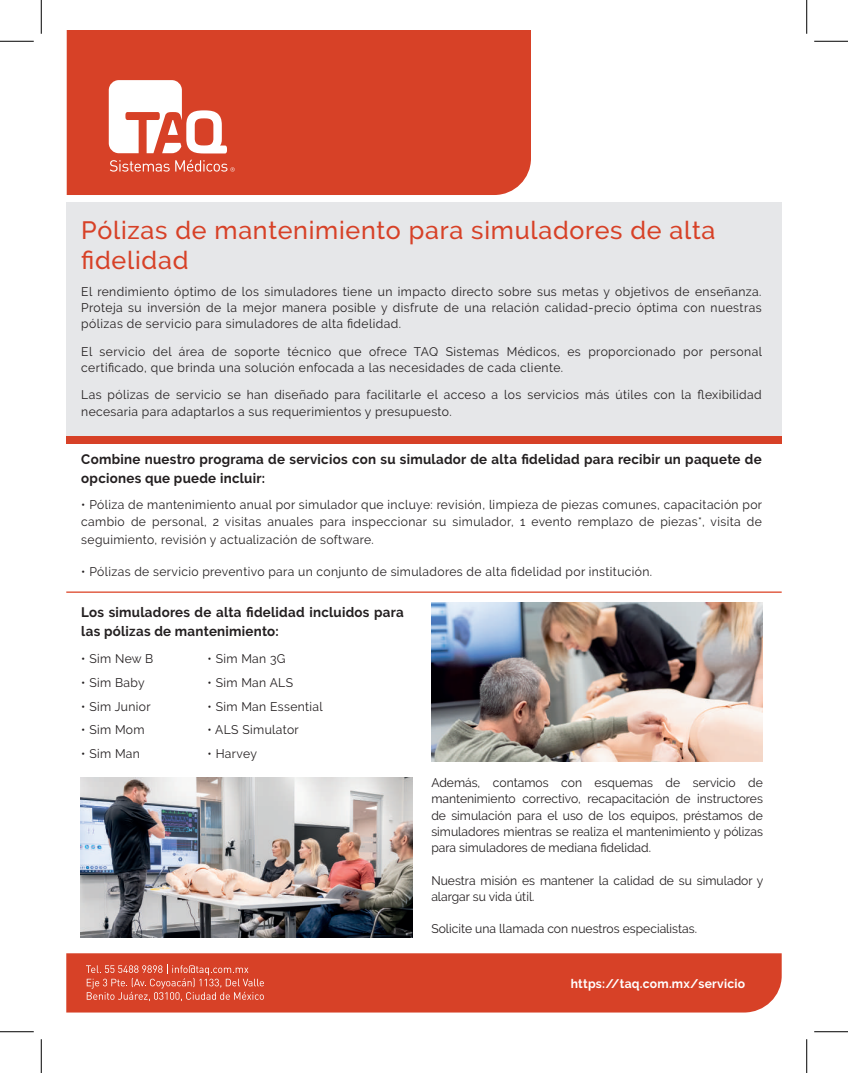
<style>
.page{position:relative;width:848px;height:1073px;background:#fff}
.page>*{position:absolute;margin:0;border:0;box-sizing:border-box;transform-origin:0 0}
.t1{font:500 25px/30px "Raleway";letter-spacing:.03em;color:#d74127}
.t2{font:700 13.75px/18.8px "Raleway";letter-spacing:.02em;color:#231f20}
.t3{font:12.5px/16.2px "Raleway";letter-spacing:.03em;color:#231f20;text-align:justify}
.t4{font:12.5px/16.2px "Raleway";color:#231f20}
.t5{font:700 12.5px "Raleway";letter-spacing:.02em;color:#fff}
</style>
<div class="page">
<div style="left:67px;top:31px;width:464px;height:164px;background:#d74127"></div>
<svg style="left:109px;top:80px;width:118px;height:73px"></svg>
<svg style="left:110px;top:160px;width:125px;height:12px"></svg>
<div style="left:66px;top:202px;width:715px;height:237px;background:#e6e7e9"></div>
<div style="left:66px;top:436px;width:715px;height:7px;background:#d74127"></div>
<hr style="left:66px;top:591px;width:715px;height:1px;background:#db4022">
<img style="left:81px;top:777px;width:331px;height:160px">
<img style="left:431px;top:602px;width:331px;height:160px">
<div style="left:66px;top:953px;width:715px;height:59px;background:#d74127"></div>
<svg style="left:86px;top:964px;width:178px;height:37px"></svg>
<hr style="left:0;top:41px;width:34px;height:1px;background:#000">
<hr style="left:814px;top:41px;width:34px;height:1px;background:#000">
<hr style="left:0;top:1031px;width:34px;height:1px;background:#000">
<hr style="left:814px;top:1031px;width:34px;height:1px;background:#000">
<hr style="left:41px;top:0;width:1px;height:34px;background:#000">
<hr style="left:41px;top:1039px;width:1px;height:33px;background:#000">
<hr style="left:806px;top:0;width:1px;height:34px;background:#000">
<hr style="left:806px;top:1039px;width:1px;height:33px;background:#000">
<h1 class="t1" style="left:81px;top:215px;width:635px">Pólizas de mantenimiento para simuladores de alta fidelidad</h1>
<p class="t3" style="left:81px;top:283px;width:681px">El rendimiento óptimo de los simuladores tiene un impacto directo sobre sus metas y objetivos de enseñanza.<br>Proteja su inversión de la mejor manera posible y disfrute de una relación calidad-precio óptima con nuestras pólizas de servicio para simuladores de alta fidelidad.</p>
<p class="t3" style="left:81px;top:343px;width:682px">El servicio del área de soporte técnico que ofrece TAQ Sistemas Médicos, es proporcionado por personal certificado, que brinda una solución enfocada a las necesidades de cada cliente.</p>
<p class="t3" style="left:81px;top:387px;width:681px">Las pólizas de servicio se han diseñado para facilitarle el acceso a los servicios más útiles con la flexibilidad necesaria para adaptarlos a sus requerimientos y presupuesto.</p>
<p class="t2" style="left:81px;top:450px;width:682px">Combine nuestro programa de servicios con su simulador de alta fidelidad para recibir un paquete de opciones que puede incluir:</p>
<p class="t3" style="left:81px;top:495px;width:682px;line-height:17.5px">• Póliza de mantenimiento anual por simulador que incluye: revisión, limpieza de piezas comunes, capacitación por cambio de personal, 2 visitas anuales para inspeccionar su simulador, 1 evento remplazo de piezas*, visita de seguimiento, revisión y actualización de software.</p>
<p class="t3" style="left:81px;top:563px;width:572px">• Pólizas de servicio preventivo para un conjunto de simuladores de alta fidelidad por institución.</p>
<p class="t2" style="left:81px;top:602px;width:324px">Los simuladores de alta fidelidad incluidos para las pólizas de mantenimiento:</p>
<p class="t3" style="left:81px;top:650px;width:74px">• Sim New B</p>
<p class="t3" style="left:81px;top:674px;width:65px">• Sim Baby</p>
<p class="t3" style="left:81px;top:698px;width:71px">• Sim Junior</p>
<p class="t3" style="left:81px;top:722px;width:65px">• Sim Mom</p>
<p class="t3" style="left:81px;top:745px;width:60px">• Sim Man</p>
<p class="t3" style="left:208px;top:650px;width:79px">• Sim Man 3G</p>
<p class="t3" style="left:208px;top:674px;width:87px">• Sim Man ALS</p>
<p class="t3" style="left:208px;top:698px;width:117px">• Sim Man Essential</p>
<p class="t3" style="left:208px;top:722px;width:93px">• ALS Simulator</p>
<p class="t3" style="left:208px;top:745px;width:51px">• Harvey</p>
<p class="t3" style="left:431px;top:774px;width:333px">Además, contamos con esquemas de servicio de mantenimiento correctivo, recapacitación de instructores de simulación para el uso de los equipos, préstamos de simuladores mientras se realiza el mantenimiento y pólizas para simuladores de mediana fidelidad.</p>
<p class="t4" style="left:431px;top:872px;width:333px">Nuestra misión es mantener la calidad de su simulador y alargar su vida útil.</p>
<p class="t4" style="left:431px;top:920px;width:267px">Solicite una llamada con nuestros especialistas.</p>
<p class="t5" style="left:570px;top:976px;width:176px">https://taq.com.mx/servicio</p>
</div>
